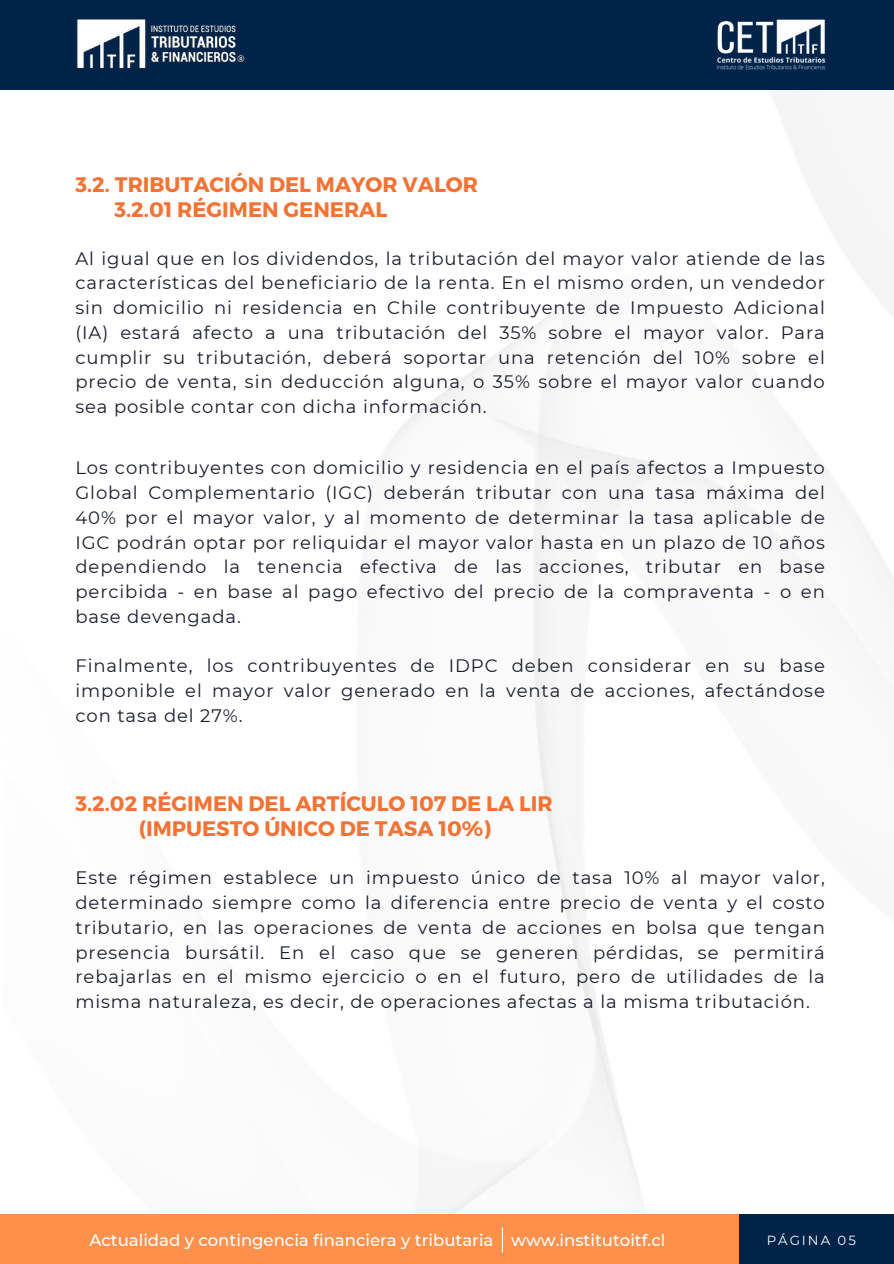
<style>
.page{position:relative;width:894px;height:1264px;background:#fff}
.page>*{position:absolute;margin:0;border:0;box-sizing:border-box;transform-origin:0 0}
.t1{font:700 21px/24.8px "Montserrat";color:#f37335}
.t2{font:18px/24.8px "Montserrat";letter-spacing:.05em;color:#191d2d;text-align:justify}
.t3{font:500 16.5px "Montserrat";color:#fff}
.t4{font:13.2px "Montserrat";letter-spacing:.15em;color:#fff}
</style>
<div class="page">
<img style="left:4px;top:89px;width:889px;height:1125px">
<div style="left:0;top:1214px;width:893px;height:49px;background:#ff914d"></div>
<div style="left:738px;top:1214px;width:155px;height:49px;background:#002349"></div>
<hr style="left:501px;top:1227px;width:2px;height:25px;background:#fff">
<div style="left:0;top:0;width:893px;height:89px;background:#002349"></div>
<img style="left:77px;top:19px;width:168px;height:50px">
<img style="left:717px;top:19px;width:109px;height:51px">
<h1 class="t1" style="left:114px;top:171px;width:365px;text-indent:-39px">3.2. TRIBUTACIÓN DEL MAYOR VALOR<br>3.2.01 RÉGIMEN GENERAL</h1>
<h3 class="t2" style="left:75px;top:246px;width:750px">Al igual que en los dividendos, la tributación del mayor valor atiende de las características del beneficiario de la renta. En el mismo orden, un vendedor sin domicilio ni residencia en Chile contribuyente de Impuesto Adicional (IA) estará afecto a una tributación del 35% sobre el mayor valor. Para cumplir su tributación, deberá soportar una retención del 10% sobre el precio de venta, sin deducción alguna, o 35% sobre el mayor valor cuando sea posible contar con dicha información.</h3>
<h3 class="t2" style="left:75px;top:455px;width:750px">Los contribuyentes con domicilio y residencia en el país afectos a Impuesto Global Complementario (IGC) deberán tributar con una tasa máxima del 40% por el mayor valor, y al momento de determinar la tasa aplicable de IGC podrán optar por reliquidar el mayor valor hasta en un plazo de 10 años dependiendo la tenencia efectiva de las acciones, tributar en base percibida - en base al pago efectivo del precio de la compraventa - o en base devengada.</h3>
<h1 class="t2" style="left:75px;top:653px;width:750px">Finalmente, los contribuyentes de IDPC deben considerar en su base imponible el mayor valor generado en la venta de acciones, afectándose con tasa del 27%.</h1>
<h3 class="t1" style="left:75px;top:790px;width:478px;text-align:center">3.2.02 RÉGIMEN DEL ARTÍCULO 107 DE LA LIR (IMPUESTO ÚNICO DE TASA 10%)</h3>
<p class="t2" style="left:75px;top:865px;width:750px">Este régimen establece un impuesto único de tasa 10% al mayor valor, determinado siempre como la diferencia entre precio de venta y el costo tributario, en las operaciones de venta de acciones en bolsa que tengan presencia bursátil. En el caso que se generen pérdidas, se permitirá rebajarlas en el mismo ejercicio o en el futuro, pero de utilidades de la misma naturaleza, es decir, de operaciones afectas a la misma tributación.</p>
<p class="t3" style="left:89px;top:1229px;width:577px">Actualidad y contingencia financiera y tributaria www.institutoitf.cl</p>
<p class="t4" style="left:766px;top:1232px;width:91px">PÁGINA 05</p>
</div>
